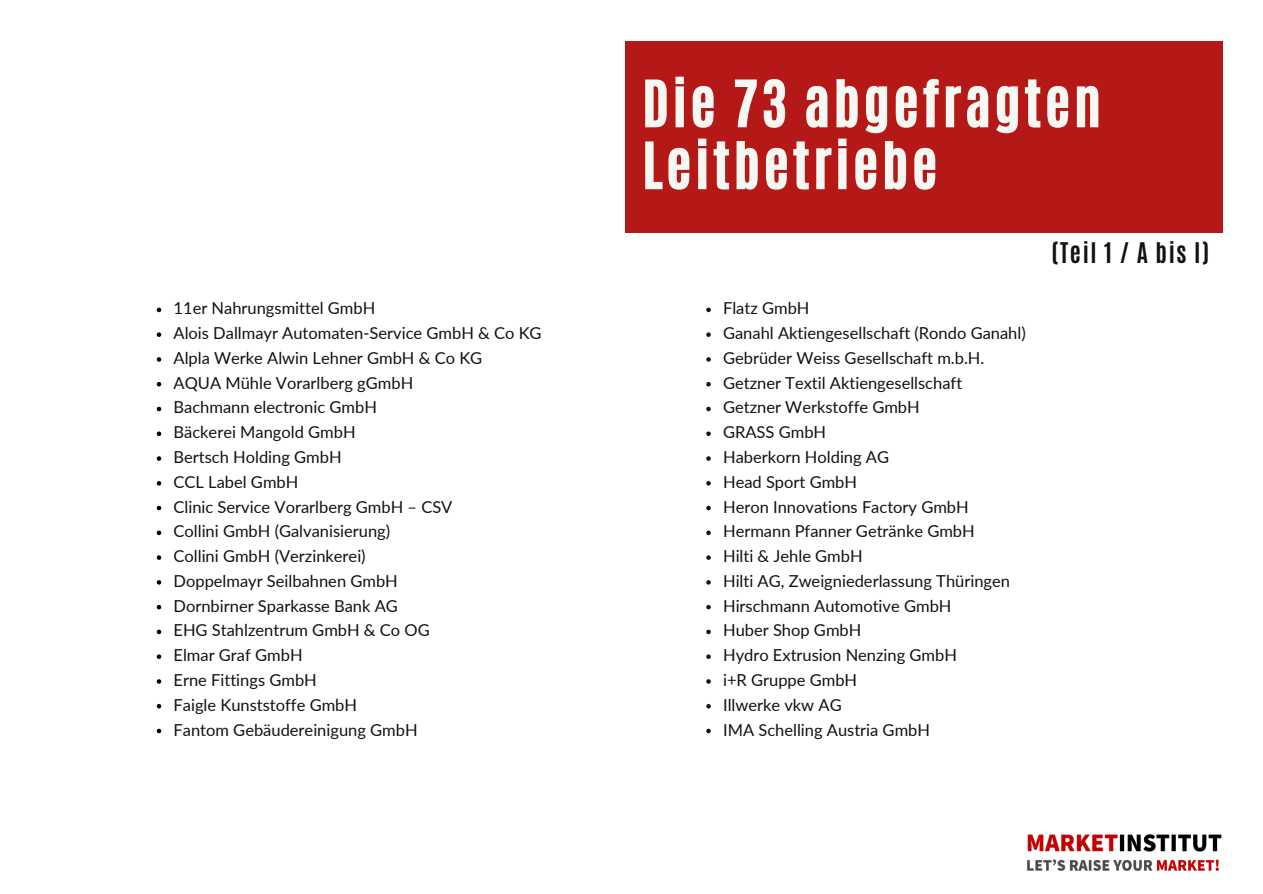
<style>
.page{position:relative;width:1263px;height:894px;background:#fff}
.page>*{position:absolute;margin:0;border:0;box-sizing:border-box;transform-origin:0 0}
.t1{font:54px/61.8px "CA Generated";letter-spacing:.07em;color:#f7f8f3}
.t2{font:700 23.7px "Antonio";letter-spacing:.07em;color:#101213}
.t3{font:16.5px "Lato";color:#101213}
</style>
<div class="page">
<svg style="left:157px;top:307px;width:4px;height:5px"></svg>
<svg style="left:157px;top:332px;width:4px;height:5px"></svg>
<svg style="left:157px;top:357px;width:4px;height:4px"></svg>
<svg style="left:157px;top:382px;width:4px;height:4px"></svg>
<svg style="left:157px;top:406px;width:4px;height:5px"></svg>
<svg style="left:157px;top:431px;width:4px;height:5px"></svg>
<svg style="left:157px;top:456px;width:4px;height:4px"></svg>
<svg style="left:157px;top:481px;width:4px;height:4px"></svg>
<svg style="left:157px;top:505px;width:4px;height:5px"></svg>
<svg style="left:157px;top:530px;width:4px;height:5px"></svg>
<svg style="left:157px;top:555px;width:4px;height:4px"></svg>
<svg style="left:157px;top:580px;width:4px;height:4px"></svg>
<svg style="left:157px;top:604px;width:4px;height:5px"></svg>
<svg style="left:157px;top:629px;width:4px;height:5px"></svg>
<svg style="left:157px;top:654px;width:4px;height:4px"></svg>
<svg style="left:157px;top:679px;width:4px;height:4px"></svg>
<svg style="left:157px;top:704px;width:4px;height:4px"></svg>
<svg style="left:157px;top:728px;width:4px;height:5px"></svg>
<svg style="left:706px;top:307px;width:5px;height:5px"></svg>
<svg style="left:706px;top:332px;width:5px;height:5px"></svg>
<svg style="left:706px;top:357px;width:5px;height:4px"></svg>
<svg style="left:706px;top:382px;width:5px;height:4px"></svg>
<svg style="left:706px;top:406px;width:5px;height:5px"></svg>
<svg style="left:706px;top:431px;width:5px;height:5px"></svg>
<svg style="left:706px;top:456px;width:5px;height:4px"></svg>
<svg style="left:706px;top:481px;width:5px;height:4px"></svg>
<svg style="left:706px;top:505px;width:5px;height:5px"></svg>
<svg style="left:706px;top:530px;width:5px;height:5px"></svg>
<svg style="left:706px;top:555px;width:5px;height:4px"></svg>
<svg style="left:706px;top:580px;width:5px;height:4px"></svg>
<svg style="left:706px;top:604px;width:5px;height:5px"></svg>
<svg style="left:706px;top:629px;width:5px;height:5px"></svg>
<svg style="left:706px;top:654px;width:5px;height:4px"></svg>
<svg style="left:706px;top:679px;width:5px;height:4px"></svg>
<svg style="left:706px;top:704px;width:5px;height:4px"></svg>
<svg style="left:706px;top:728px;width:5px;height:5px"></svg>
<div style="left:625px;top:41px;width:598px;height:191px;background:#b51917"></div>
<img style="left:1027px;top:834px;width:195px;height:37px">
<p class="t3" style="left:174px;top:298px;width:203px">11er Nahrungsmittel GmbH</p>
<p class="t3" style="left:174px;top:323px;width:370px">Alois Dallmayr Automaten-Service GmbH &amp; Co KG</p>
<p class="t3" style="left:174px;top:347px;width:310px">Alpla Werke Alwin Lehner GmbH &amp; Co KG</p>
<p class="t3" style="left:174px;top:372px;width:241px">AQUA Mühle Vorarlberg gGmbH</p>
<p class="t3" style="left:174px;top:397px;width:205px">Bachmann electronic GmbH</p>
<p class="t3" style="left:174px;top:422px;width:184px">Bäckerei Mangold GmbH</p>
<p class="t3" style="left:174px;top:446px;width:170px">Bertsch Holding GmbH</p>
<p class="t3" style="left:174px;top:471px;width:126px">CCL Label GmbH</p>
<p class="t3" style="left:174px;top:496px;width:280px">Clinic Service Vorarlberg GmbH – CSV</p>
<p class="t3" style="left:174px;top:521px;width:218px">Collini GmbH (Galvanisierung)</p>
<p class="t3" style="left:174px;top:545px;width:194px">Collini GmbH (Verzinkerei)</p>
<p class="t3" style="left:174px;top:570px;width:226px">Doppelmayr Seilbahnen GmbH</p>
<p class="t3" style="left:174px;top:595px;width:226px">Dornbirner Sparkasse Bank AG</p>
<p class="t3" style="left:174px;top:620px;width:258px">EHG Stahlzentrum GmbH &amp; Co OG</p>
<p class="t3" style="left:174px;top:644px;width:131px">Elmar Graf GmbH</p>
<p class="t3" style="left:174px;top:669px;width:145px">Erne Fittings GmbH</p>
<p class="t3" style="left:174px;top:694px;width:185px">Faigle Kunststoffe GmbH</p>
<p class="t3" style="left:174px;top:719px;width:246px">Fantom Gebäudereinigung GmbH</p>
<p class="t1" style="left:642px;top:73px;width:460px">Die 73 abgefragten<br>Leitbetriebe</p>
<h1 class="t3" style="left:723px;top:298px;width:88px">Flatz GmbH</h1>
<h2 class="t3" style="left:723px;top:323px;width:304px">Ganahl Aktiengesellschaft (Rondo Ganahl)</h2>
<p class="t3" style="left:723px;top:347px;width:263px">Gebrüder Weiss Gesellschaft m.b.H.</p>
<p class="t3" style="left:723px;top:372px;width:241px">Getzner Textil Aktiengesellschaft</p>
<p class="t3" style="left:723px;top:397px;width:198px">Getzner Werkstoffe GmbH</p>
<p class="t3" style="left:723px;top:422px;width:105px">GRASS GmbH</p>
<p class="t3" style="left:723px;top:446px;width:168px">Haberkorn Holding AG</p>
<p class="t3" style="left:723px;top:471px;width:136px">Head Sport GmbH</p>
<p class="t3" style="left:723px;top:496px;width:247px">Heron Innovations Factory GmbH</p>
<p class="t3" style="left:723px;top:521px;width:253px">Hermann Pfanner Getränke GmbH</p>
<p class="t3" style="left:723px;top:545px;width:141px">Hilti &amp; Jehle GmbH</p>
<p class="t3" style="left:723px;top:570px;width:288px">Hilti AG, Zweigniederlassung Thüringen</p>
<p class="t3" style="left:723px;top:595px;width:230px">Hirschmann Automotive GmbH</p>
<p class="t3" style="left:723px;top:620px;width:140px">Huber Shop GmbH</p>
<p class="t3" style="left:723px;top:644px;width:235px">Hydro Extrusion Nenzing GmbH</p>
<p class="t3" style="left:723px;top:669px;width:136px">i+R Gruppe GmbH</p>
<p class="t3" style="left:723px;top:694px;width:120px">Illwerke vkw AG</p>
<p class="t3" style="left:723px;top:719px;width:208px">IMA Schelling Austria GmbH</p>
<p class="t2" style="left:1051px;top:236px;width:160px">(Teil 1 / A bis I)</p>
</div>
